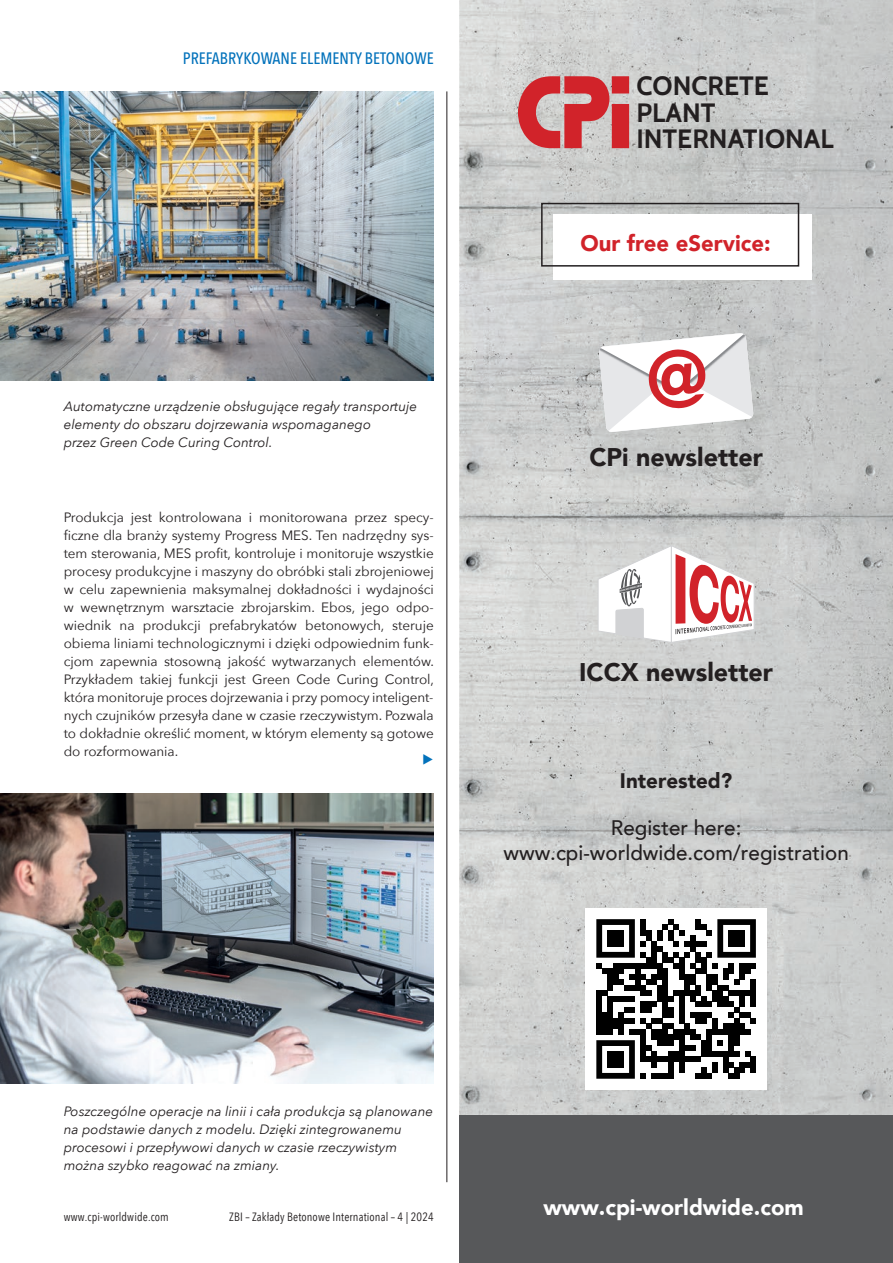
<style>
.page{position:relative;width:893px;height:1263px;background:#fff}
.page>*{position:absolute;margin:0;border:0;box-sizing:border-box;transform-origin:0 0}
.t1{font:700 26.55px/26.4px "Cabin";color:#231f20}
.t2{font:900 25.5px "Avenir";color:#231f20}
.t3{font:900 22.5px "Avenir";color:#d1232a}
.t4{font:900 22.2px "Avenir";color:#fff}
.t5{font:500 21px/25.2px "Avenir";color:#231f20;text-align:center}
.t6{font:900 21px "Avenir";color:#231f20}
.t7{font:16.5px "Avenir Next Cond Md";color:#0372bb}
.t8{font:13.5px/18px "Avenir Next";letter-spacing:-.005em;color:#231f20;text-align:justify}
.t9{font:italic 13.5px/18px "Avenir Next";color:#231f20}
.t10{font:13.5px "Euro Pi Three";color:#0372bb}
.t11{font:12px "Avenir Next Cond";letter-spacing:.01em;color:#231f20}
</style>
<div class="page">
<hr style="left:446px;top:91px;width:1px;height:1091px;background:#231f20">
<img style="left:459px;top:0;width:434px;height:1115px">
<div style="left:459px;top:1115px;width:434px;height:148px;background:#57585a"></div>
<div style="left:585px;top:908px;width:182px;height:182px;background:#fff"></div>
<svg style="left:596px;top:919px;width:160px;height:160px"></svg>
<div style="left:607px;top:930px;width:17px;height:17px;background:#000"></div>
<div style="left:728px;top:930px;width:17px;height:17px;background:#000"></div>
<div style="left:607px;top:1051px;width:17px;height:17px;background:#000"></div>
<svg style="left:518px;top:76px;width:111px;height:72px;background:#cf6669"></svg>
<div style="left:553px;top:214px;width:258px;height:65px;background:#fff"></div>
<div style="left:541px;top:203px;width:258px;height:64px;border:2px solid #231f20"></div>
<svg style="left:597px;top:544px;width:158px;height:100px"></svg>
<img style="left:0;top:91px;width:434px;height:290px">
<img style="left:0;top:794px;width:434px;height:289px">
<svg style="left:599px;top:333px;width:154px;height:99px"></svg>
<p class="t7" style="left:183px;top:49px;width:252px">PREFABRYKOWANE ELEMENTY BETONOWE</p>
<p class="t9" style="left:64px;top:397px;width:355px">Automatyczne urządzenie obsługujące regały transportuje elementy do obszaru dojrzewania wspomaganego<br>przez Green Code Curing Control.</p>
<p class="t8" style="left:64px;top:508px;width:372px">Produkcja jest kontrolowana i monitorowana przez specy&shy;ficzne dla branży systemy Progress MES. Ten nadrzędny sys&shy;tem sterowania, MES profit, kontroluje i monitoruje wszystkie procesy produkcyjne i maszyny do obróbki stali zbrojeniowej w celu zapewnienia maksymalnej dokładności i wydajności w wewnętrznym warsztacie zbrojarskim. Ebos, jego odpo&shy;wiednik na produkcji prefabrykatów betonowych, steruje obiema liniami technologicznymi i dzięki odpowiednim funk&shy;cjom zapewnia stosowną jakość wytwarzanych elementów.<br>Przykładem takiej funkcji jest Green Code Curing Control, która monitoruje proces dojrzewania i przy pomocy inteligent&shy;nych czujników przesyła dane w czasie rzeczywistym. Pozwala to dokładnie określić moment, w którym elementy są gotowe do rozformowania.</p>
<p class="t10" style="left:422px;top:750px;width:13px">E</p>
<h1 class="t1" style="left:636px;top:73px;width:199px">CONCRETE<br>PLANT<br>INTERNATIONAL</h1>
<h3 class="t3" style="left:580px;top:224px;width:192px">Our free eService:</h3>
<h2 class="t2" style="left:589px;top:436px;width:175px">CPi newsletter</h2>
<h2 class="t2" style="left:579px;top:650px;width:195px">ICCX newsletter</h2>
<h3 class="t6" style="left:620px;top:763px;width:114px">Interested?</h3>
<h3 class="t5" style="left:503px;top:814px;width:347px">Register here: www.cpi-worldwide.com/registration</h3>
<p class="t9" style="left:64px;top:1102px;width:371px">Poszczególne operacje na linii i cała produkcja są planowane na podstawie danych z modelu. Dzięki zintegrowanemu procesowi i przepływowi danych w czasie rzeczywistym można szybko reagować na zmiany.</p>
<p class="t11" style="left:64px;top:1207px;width:107px">www.cpi-worldwide.com</p>
<p class="t11" style="left:229px;top:1207px;width:206px">ZBI – Zakłady Betonowe International – 4 | 2024</p>
<h3 class="t4" style="left:543px;top:1188px;width:262px">www.cpi-worldwide.com</h3>
</div>
